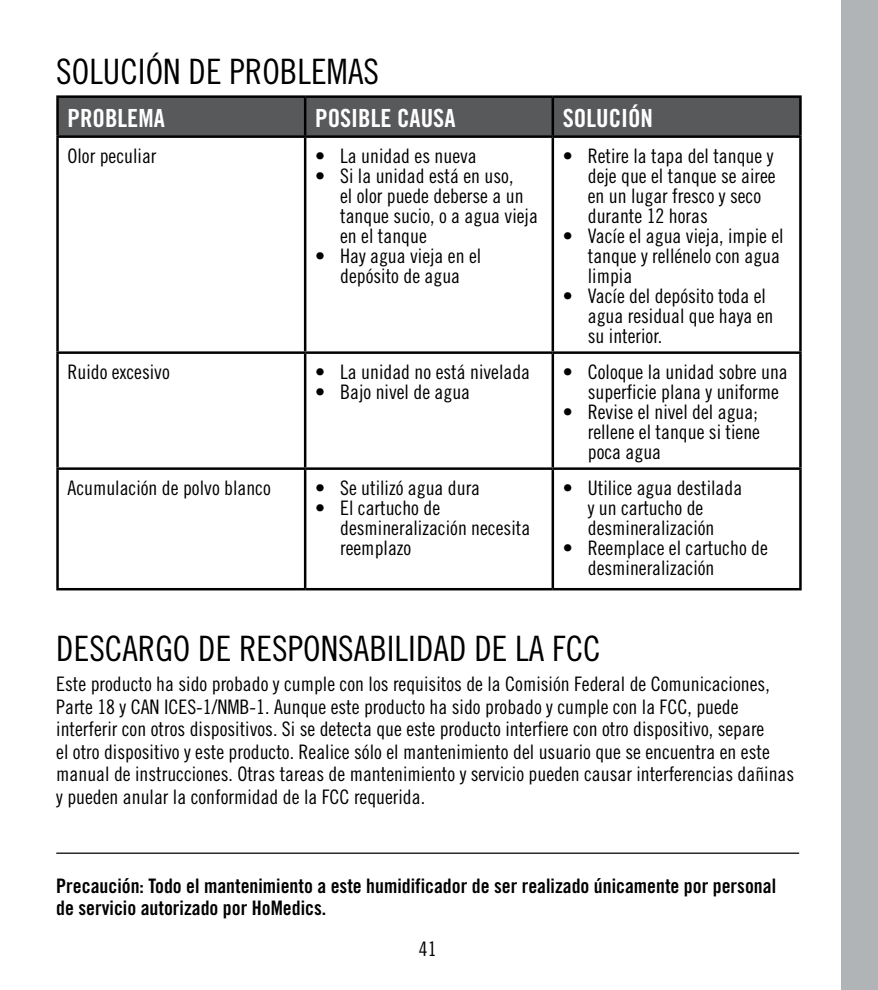
<style>
.page{position:relative;width:878px;height:990px;background:#fff}
.page>*{position:absolute;margin:0;border:0;box-sizing:border-box;transform-origin:0 0}
.t1{font:35px "Trade Gothic Cond Eighteen";color:#000}
.t2{font:25px "Trade Gothic Bold Cond Twenty";color:#fff}
.t3{font:20px/20px "Trade Gothic Cond Eighteen";color:#000}
.t4{font:20px/22.5px "Trade Gothic Bold Cond Twenty";color:#000}
</style>
<div class="page">
<div style="left:840px;top:0;width:38px;height:990px;background:#b1b4b6"></div>
<hr style="left:56px;top:853px;width:743px;height:1px;background:#000">
<div style="left:59px;top:98px;width:740px;height:37px;background:#58595b"></div>
<hr style="left:56px;top:95px;width:249px;height:3px;background:#000">
<hr style="left:56px;top:98px;width:3px;height:37px;background:#000">
<hr style="left:305px;top:95px;width:247px;height:3px;background:#000">
<hr style="left:304px;top:98px;width:2px;height:37px;background:#000">
<hr style="left:552px;top:95px;width:249px;height:3px;background:#000">
<hr style="left:551px;top:98px;width:3px;height:37px;background:#000">
<hr style="left:799px;top:98px;width:2px;height:37px;background:#000">
<hr style="left:56px;top:135px;width:249px;height:3px;background:#000">
<hr style="left:56px;top:138px;width:3px;height:213px;background:#000">
<hr style="left:305px;top:135px;width:247px;height:3px;background:#000">
<hr style="left:304px;top:138px;width:2px;height:213px;background:#000">
<hr style="left:552px;top:135px;width:249px;height:3px;background:#000">
<hr style="left:551px;top:138px;width:3px;height:213px;background:#000">
<hr style="left:799px;top:138px;width:2px;height:213px;background:#000">
<hr style="left:56px;top:351px;width:249px;height:3px;background:#000">
<hr style="left:56px;top:354px;width:3px;height:113px;background:#000">
<hr style="left:305px;top:351px;width:247px;height:3px;background:#000">
<hr style="left:304px;top:354px;width:2px;height:113px;background:#000">
<hr style="left:552px;top:351px;width:249px;height:3px;background:#000">
<hr style="left:551px;top:354px;width:3px;height:113px;background:#000">
<hr style="left:799px;top:354px;width:2px;height:113px;background:#000">
<hr style="left:56px;top:467px;width:249px;height:3px;background:#000">
<hr style="left:56px;top:470px;width:3px;height:118px;background:#000">
<hr style="left:305px;top:467px;width:247px;height:3px;background:#000">
<hr style="left:304px;top:470px;width:2px;height:118px;background:#000">
<hr style="left:552px;top:467px;width:249px;height:3px;background:#000">
<hr style="left:551px;top:470px;width:3px;height:118px;background:#000">
<hr style="left:799px;top:470px;width:2px;height:118px;background:#000">
<hr style="left:56px;top:588px;width:249px;height:2px;background:#000">
<hr style="left:305px;top:588px;width:247px;height:2px;background:#000">
<hr style="left:552px;top:588px;width:249px;height:2px;background:#000">
<h1 class="t1" style="left:56px;top:51px;width:324px">SOLUCIÓN DE PROBLEMAS</h1>
<p class="t2" style="left:68px;top:103px;width:99px">PROBLEMA</p>
<p class="t2" style="left:315px;top:103px;width:142px">POSIBLE CAUSA</p>
<p class="t2" style="left:562px;top:103px;width:92px">SOLUCIÓN</p>
<p class="t3" style="left:68px;top:145px;width:90px">Olor peculiar</p>
<p class="t3" style="left:315px;top:145px;width:163px">• La unidad es nueva</p>
<p class="t3" style="left:340px;top:165px;width:199px;text-indent:-25px">• Si la unidad está en uso,<br>el olor puede deberse a un tanque sucio, o a agua vieja en el tanque</p>
<p class="t3" style="left:315px;top:245px;width:168px;text-align:center">• Hay agua vieja en el depósito de agua</p>
<p class="t3" style="left:588px;top:145px;width:189px;text-indent:-25px">• Retire la tapa del tanque y deje que el tanque se airee en un lugar fresco y seco durante 12 horas</p>
<p class="t3" style="left:588px;top:225px;width:197px;text-indent:-25px">• Vacíe el agua vieja, impie el tanque y rellénelo con agua limpia</p>
<p class="t3" style="left:588px;top:285px;width:187px;text-indent:-25px">• Vacíe del depósito toda el agua residual que haya en su interior.</p>
<p class="t3" style="left:68px;top:361px;width:104px">Ruido excesivo</p>
<p class="t3" style="left:315px;top:361px;width:216px">• La unidad no está nivelada</p>
<p class="t3" style="left:315px;top:381px;width:156px">• Bajo nivel de agua</p>
<p class="t3" style="left:68px;top:477px;width:205px">Acumulación de polvo blanco</p>
<p class="t3" style="left:315px;top:477px;width:166px">• Se utilizó agua dura</p>
<p class="t3" style="left:340px;top:497px;width:191px;text-indent:-25px">• El cartucho de desmineralización necesita reemplazo</p>
<p class="t3" style="left:588px;top:361px;width:201px;text-indent:-25px">• Coloque la unidad sobre una superficie plana y uniforme</p>
<p class="t3" style="left:588px;top:401px;width:174px;text-align:justify;text-indent:-25px">• Revise el nivel del agua; rellene el tanque si tiene poca agua</p>
<p class="t3" style="left:588px;top:477px;width:156px;text-indent:-25px">• Utilice agua destilada y un cartucho de desmineralización</p>
<p class="t3" style="left:588px;top:537px;width:181px;text-indent:-25px">• Reemplace el cartucho de desmineralización</p>
<h1 class="t1" style="left:56px;top:628px;width:546px">DESCARGO DE RESPONSABILIDAD DE LA FCC</h1>
<p class="t3" style="left:56px;top:673px;width:739px;line-height:22.5px">Este producto ha sido probado y cumple con los requisitos de la Comisión Federal de Comunicaciones, Parte 18 y CAN ICES-1/NMB-1. Aunque este producto ha sido probado y cumple con la FCC, puede interferir con otros dispositivos. Si se detecta que este producto interfiere con otro dispositivo, separe<br>el otro dispositivo y este producto. Realice sólo el mantenimiento del usuario que se encuentra en este manual de instrucciones. Otras tareas de mantenimiento y servicio pueden causar interferencias dañinas y pueden anular la conformidad de la FCC requerida.</p>
<p class="t4" style="left:56px;top:874px;width:721px">Precaución: Todo el mantenimiento a este humidificador de ser realizado únicamente por personal de servicio autorizado por HoMedics.</p>
<p class="t3" style="left:419px;top:939px;width:19px">41</p>
</div>
